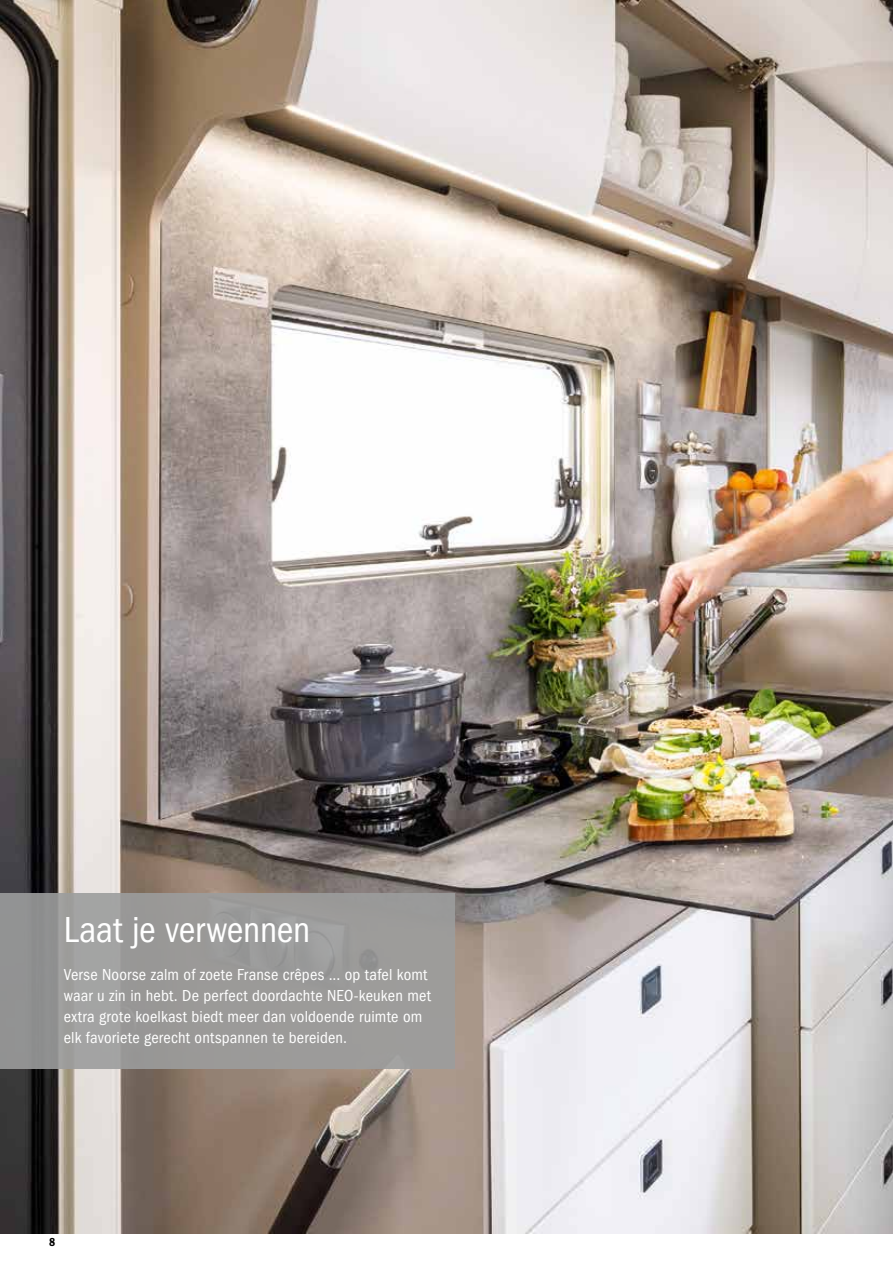
<style>
.page{position:relative;width:893px;height:1263px;background:#fff}
.page>*{position:absolute;margin:0;border:0;box-sizing:border-box;transform-origin:0 0}
.t1{font:condensed 37.5px "Franklin Gothic";letter-spacing:-.01em;color:#fff}
.t2{font:condensed 16.5px/21px "Franklin Gothic";letter-spacing:.01em;color:#fff}
.t3{font:600 condensed 12px "Franklin Gothic";color:#000}
</style>
<div class="page">
<img style="left:0;top:0;width:893px;height:1233px">
<div style="left:0;top:893px;width:455px;height:176px;background:#9c9d9d"></div>
<h1 class="t1" style="left:64px;top:909px;width:248px">Laat je verwennen</h1>
<p class="t2" style="left:64px;top:964px;width:369px">Verse Noorse zalm of zoete Franse crêpes ... op tafel komt waar u zin in hebt. De perfect doordachte NEO-keuken met extra grote koelkast biedt meer dan voldoende ruimte om elk favoriete gerecht ontspannen te bereiden.</p>
<p class="t3" style="left:49px;top:1235px;width:8px">8</p>
</div>
